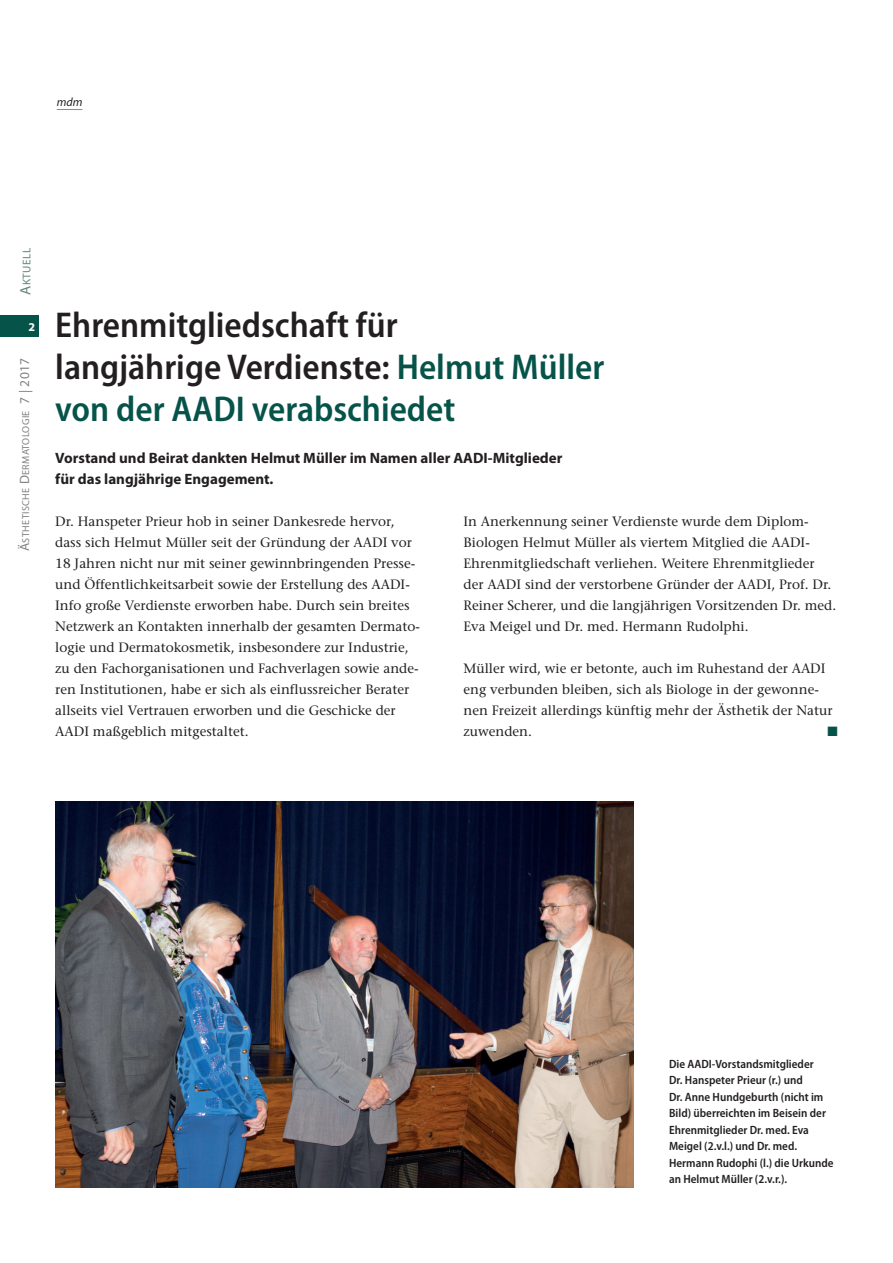
<style>
.page{position:relative;width:893px;height:1263px;background:#fff}
.page>*{position:absolute;margin:0;border:0;box-sizing:border-box;transform-origin:0 0}
.t1{font:600 semi-condensed 36px/42px "Myriad Pro";color:#231f20}
.t2{font:700 15px/21px "Myriad Pro";color:#231f20}
.t3{font:13.5px/21px "Stone Serif";color:#231f20}
.t4{font:13.5px "Zapf Dingbats";color:#06534a}
.t5{font:600 semi-condensed 12px/16.5px "Myriad Pro";color:#231f20}
.t6{font:italic 12px "Myriad Pro";color:#231f20}
.t7{font:700 12px "Myriad Pro";color:#fff}
.t8{font:11.25px "Myriad Pro";letter-spacing:.035em;color:#64857f}
.t9{font:10.2px "Myriad Pro";letter-spacing:.035em;color:#808285}
.s1{font-size:15px}
.s2{font-size:13.5px}
.s3{color:#06534a}
</style>
<div class="page">
<div style="left:0;top:316px;width:38px;height:21px;background:#06534a"></div>
<svg style="left:57px;top:109px;width:25px;height:1px"></svg>
<img style="left:55px;top:801px;width:579px;height:386px">
<p class="t6" style="left:57px;top:98px;width:27px">mdm</p>
<p class="t8" style="left:22px;top:295px;width:48px;rotate:-90deg"><span class="s1">A</span>KTUELL</p>
<p class="t7" style="left:29px;top:322px;width:8px">2</p>
<p class="t9" style="left:22px;top:551px;width:195px;rotate:-90deg"><span class="s2">Ä</span>STHETISCHE <span class="s2">D</span>ERMATOLOGIE <span class="s2">7 | 2017</span></p>
<h1 class="t1" style="left:55px;top:307px;width:551px">Ehrenmitgliedschaft für<br>langjährige Verdienste: <span class="s3">Helmut Müller von der AADI verabschiedet</span></h1>
<p class="t2" style="left:55px;top:449px;width:509px">Vorstand und Beirat dankten Helmut Müller im Namen aller AADI-Mitglieder für das langjährige Engagement.</p>
<p class="t3" style="left:55px;top:512px;width:366px">Dr. Hanspeter Prieur hob in seiner Dankesrede hervor, dass sich Helmut Müller seit der Gründung der AADI vor 18 Jahren nicht nur mit seiner gewinnbringenden Presse&shy;und Öffentlichkeitsarbeit sowie der Erstellung des AADI-Info große Verdienste erworben habe. Durch sein breites Netzwerk an Kontakten innerhalb der gesamten Dermato&shy;logie und Dermatokosmetik, insbesondere zur Industrie, zu den Fachorganisationen und Fachverlagen sowie ande&shy;ren Institutionen, habe er sich als einflussreicher Berater allseits viel Vertrauen erworben und die Geschicke der AADI maßgeblich mitgestaltet.</p>
<p class="t3" style="left:463px;top:512px;width:374px">In Anerkennung seiner Verdienste wurde dem Diplom-Biologen Helmut Müller als viertem Mitglied die AADI-Ehrenmitgliedschaft verliehen. Weitere Ehrenmitglieder der AADI sind der verstorbene Gründer der AADI, Prof. Dr.<br>Reiner Scherer, und die langjährigen Vorsitzenden Dr. med.<br>Eva Meigel und Dr. med. Hermann Rudolphi.</p>
<p class="t3" style="left:463px;top:659px;width:371px">Müller wird, wie er betonte, auch im Ruhestand der AADI eng verbunden bleiben, sich als Biologe in der gewonne&shy;nen Freizeit allerdings künftig mehr der Ästhetik der Natur zuwenden.</p>
<p class="t4" style="left:827px;top:723px;width:12px">■</p>
<p class="t5" style="left:669px;top:1057px;width:166px">Die AADI-Vorstandsmitglieder<br>Dr. Hanspeter Prieur (r.) und<br>Dr. Anne Hundgeburth (nicht im<br>Bild) überreichten im Beisein der<br>Ehrenmitglieder Dr. med. Eva<br>Meigel (2.v.l.) und Dr. med.<br>Hermann Rudophi (l.) die Urkunde an Helmut Müller (2.v.r.).</p>
</div>
